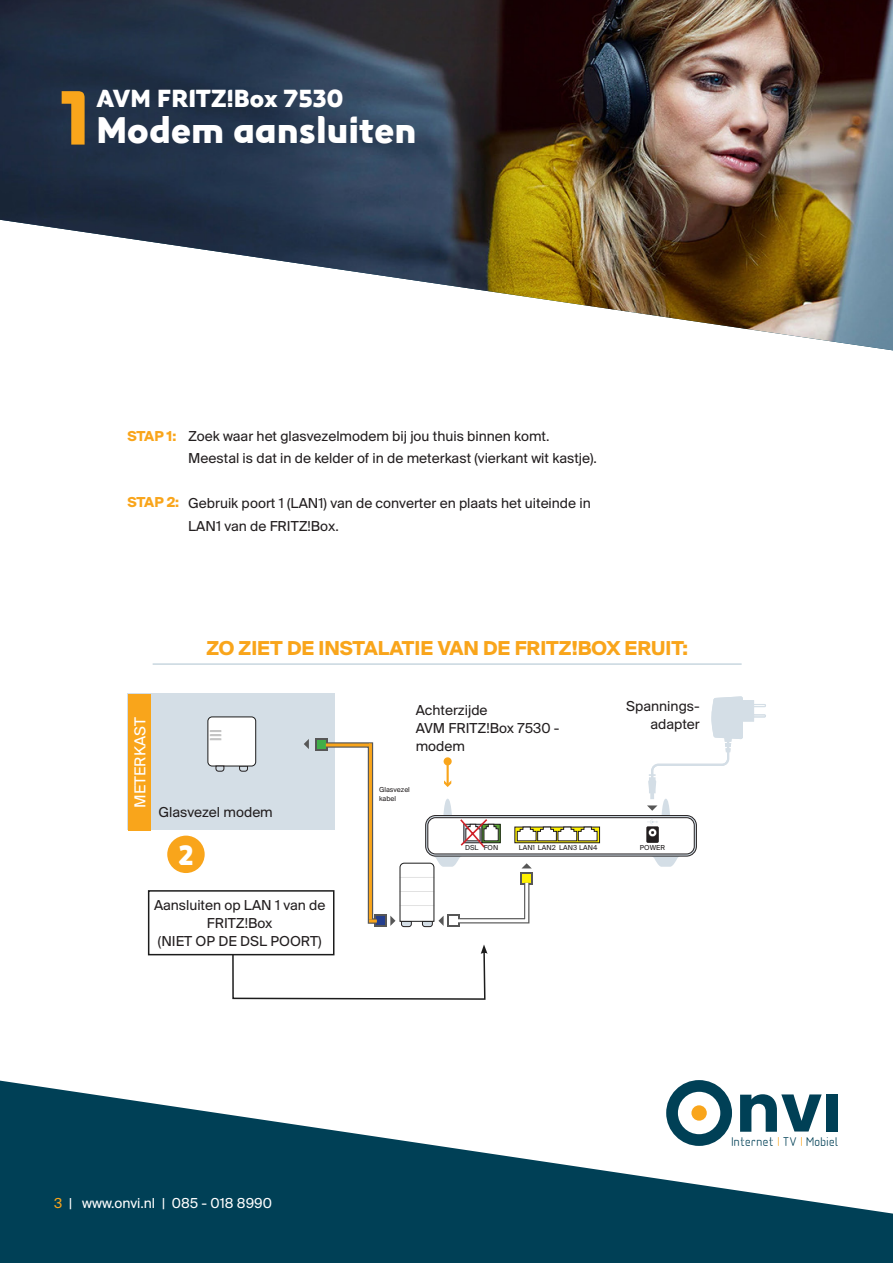
<style>
.page{position:relative;width:893px;height:1263px;background:#fff}
.page>*{position:absolute;margin:0;border:0;box-sizing:border-box;transform-origin:0 0}
.t1{font:75.3px "M7 Sans";color:#f9a51b}
.t2{font:36px "M7 Sans";color:#fff}
.t3{font:27px "M7 Sans";color:#fff}
.t4{font:24px "M7 Sans";color:#fff}
.t5{font:700 21px "Suisse BP Intl";color:#f9a51b}
.t6{font:16.5px "Suisse BP Intl";color:#fff}
.t7{font:15px/22.5px "Suisse BP Intl";color:#231f20}
.t8{font:15px "Suisse BP Intl";color:#fff}
.t9{font:700 15px "Suisse BP Intl";letter-spacing:-.025em;color:#f9a51b}
.t10{font:300 11.7px "Aadhunik";color:#004056}
.t11{font:7.5px "Suisse BP Intl";color:#231f20}
.s1{color:#f9a51b}
</style>
<div class="page">
<img style="left:0;top:0;width:893px;height:351px">
<svg style="left:0;top:1080px;width:893px;height:183px;fill:#004056"></svg>
<div style="left:826px;top:1094px;width:12px;height:37px;background:#004056"></div>
<svg style="left:666px;top:1080px;width:66px;height:66px"></svg>
<svg style="left:740px;top:1094px;width:82px;height:52px"></svg>
<div style="left:127px;top:693px;width:207px;height:137px;background:#d4dee6"></div>
<div style="left:128px;top:694px;width:23px;height:137px;background:#f9a51b"></div>
<svg style="left:304px;top:739px;width:5px;height:10px"></svg>
<hr style="left:746px;top:704px;width:20px;height:3px;background:#d4dee6;border-radius:2px">
<hr style="left:746px;top:714px;width:20px;height:3px;background:#d4dee6;border-radius:2px">
<svg style="left:650px;top:856px;width:31px;height:11px"></svg>
<div style="left:425px;top:815px;width:272px;height:41px;border:1px solid #231f20;border-radius:10px"></div>
<div style="left:427px;top:817px;width:268px;height:37px;border:1px solid #231f20;border-radius:8px"></div>
<div style="left:646px;top:826px;width:13px;height:17px;background:#231f20;border-radius:2px"></div>
<svg style="left:647px;top:696px;width:118px;height:141px"></svg>
<div style="left:514px;top:827px;width:86px;height:16px;border:1px solid #231f20"></div>
<div style="left:315px;top:738px;width:13px;height:13px;background:#575757"></div>
<div style="left:317px;top:740px;width:9px;height:9px;background:#40ae49"></div>
<div style="left:167px;top:836px;width:38px;height:37px;background:#f9a51b;border-radius:50%"></div>
<hr style="left:153px;top:663px;width:589px;height:2px;background:#c8d6df">
<svg style="left:239px;top:766px;width:9px;height:6px"></svg>
<div style="left:208px;top:717px;width:48px;height:49px;background:#fff;border-radius:4px"></div>
<div style="left:207px;top:716px;width:49px;height:50px;border:1px solid #1c1c1c;border-radius:4px"></div>
<svg style="left:215px;top:765px;width:10px;height:7px"></svg>
<svg style="left:210px;top:730px;width:11px;height:10px"></svg>
<svg style="left:325px;top:740px;width:273px;height:187px"></svg>
<svg style="left:231px;top:944px;width:257px;height:56px"></svg>
<div style="left:148px;top:890px;width:186px;height:65px;border:2px solid #1c1c1c"></div>
<p class="t1" style="left:59px;top:63px;width:32px">1</p>
<p class="t4" style="left:97px;top:81px;width:249px">AVM FRITZ!Box 7530</p>
<p class="t2" style="left:97px;top:104px;width:322px">Modem aansluiten</p>
<p class="t9" style="left:127px;top:428px;width:50px">STAP 1:</p>
<p class="t9" style="left:127px;top:493px;width:53px">STAP 2:</p>
<p class="t7" style="left:188px;top:424px;width:363px">Zoek waar het glasvezelmodem bij jou thuis binnen komt.</p>
<p class="t7" style="left:188px;top:447px;width:410px">Meestal is dat in de kelder of in de meterkast (vierkant wit kastje).</p>
<p class="t7" style="left:188px;top:492px;width:404px">Gebruik poort 1 (LAN1) van de converter en plaats het uiteinde in<br>LAN1 van de FRITZ!Box.</p>
<p class="t5" style="left:206px;top:636px;width:483px">ZO ZIET DE INSTALATIE VAN DE FRITZ!BOX ERUIT:</p>
<p class="t6" style="left:130px;top:808px;width:92px;rotate:-90deg">METERKAST</p>
<p class="t7" style="left:158px;top:800px;width:116px">Glasvezel modem</p>
<p class="t3" style="left:178px;top:835px;width:17px">2</p>
<p class="t7" style="left:154px;top:896px;width:173px;line-height:18px;text-align:center">Aansluiten op LAN 1 van de<br>FRITZ!Box</p>
<p class="t7" style="left:158px;top:930px;width:165px">(NIET OP DE DSL POORT)</p>
<p class="t7" style="left:416px;top:698px;width:73px">Achterzijde</p>
<p class="t7" style="left:416px;top:716px;width:145px">AVM FRITZ!Box 7530 -</p>
<p class="t7" style="left:416px;top:734px;width:51px">modem</p>
<p class="t11" style="left:379px;top:785px;width:32px">Glasvezel</p>
<p class="t11" style="left:379px;top:794px;width:19px">kabel</p>
<p class="t7" style="left:626px;top:694px;width:75px">Spannings-</p>
<p class="t7" style="left:650px;top:712px;width:51px">adapter</p>
<p class="t11" style="left:465px;top:843px;width:15px">DSL</p>
<p class="t11" style="left:484px;top:843px;width:16px">FON</p>
<p class="t11" style="left:519px;top:843px;width:39px">LAN1 LAN2</p>
<p class="t11" style="left:559px;top:843px;width:40px">LAN3 LAN4</p>
<p class="t11" style="left:640px;top:843px;width:27px">POWER</p>
<p class="t8" style="left:54px;top:1194px;width:219px"><span class="s1">3</span> | www.onvi.nl | 085 - 018 8990</p>
<p class="t10" style="left:732px;top:1131px;width:109px">Internet TV Mobiel</p>
</div>
